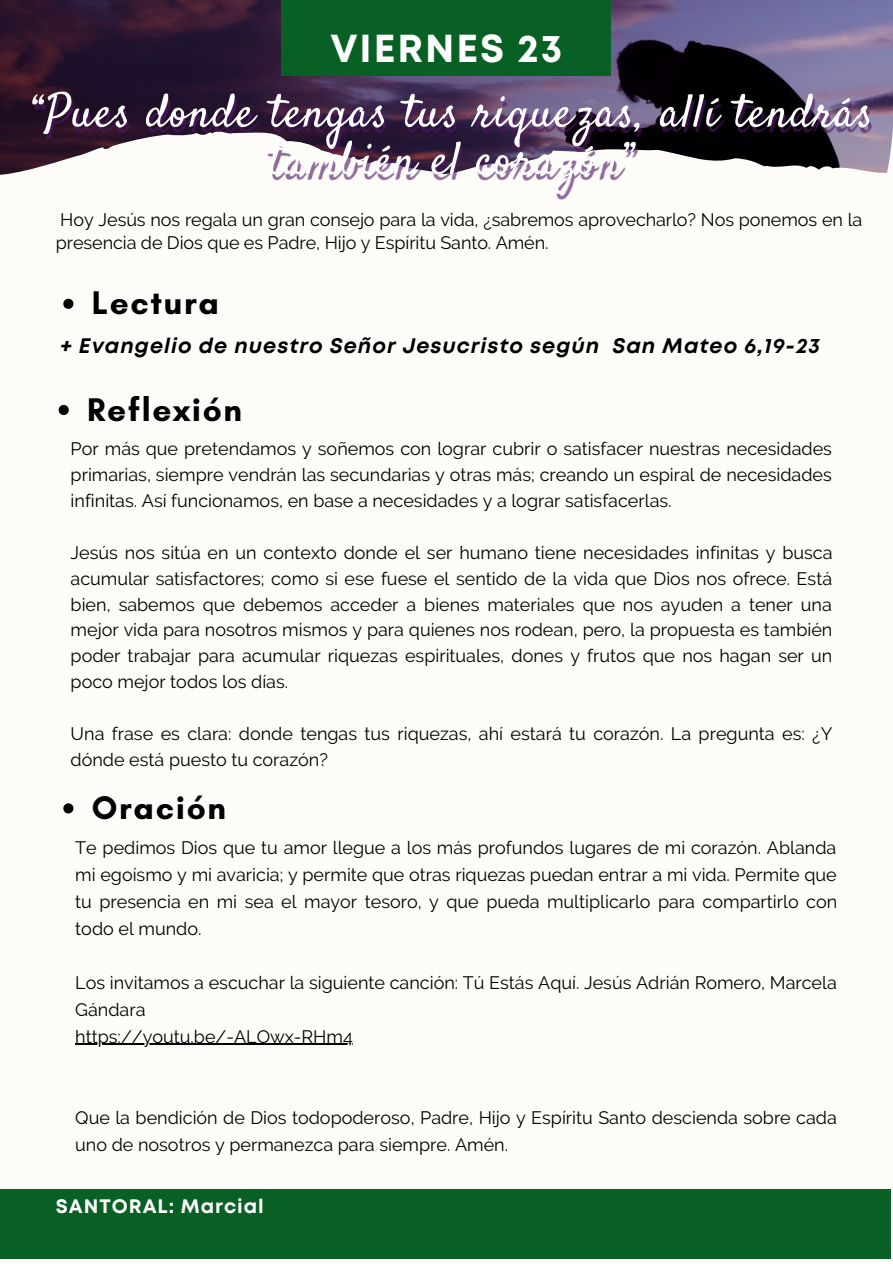
<style>
.page{position:relative;width:893px;height:1264px;background:#fff}
.page>*{position:absolute;margin:0;border:0;box-sizing:border-box;transform-origin:0 0}
.t1{font:700 39px "Mont";letter-spacing:.05em;color:#fff}
.t2{font:700 33.3px "Glacial Indifference";letter-spacing:.05em;color:#000}
.t3{font:italic 700 21px "Mont";letter-spacing:.05em;color:#000}
.t4{font:700 19.5px "Mont";letter-spacing:.05em;color:#fff}
.t5{font:18px/25.8px "Raleway";color:#000}
</style>
<div class="page">
<div style="left:0;top:0;width:892px;height:1262px;background:#fdfcf9"></div>
<img style="left:0;top:0;width:892px;height:175px">
<div style="left:281px;top:0;width:330px;height:76px;background:#086025"></div>
<img style="left:30px;top:83px;width:847px;height:117px">
<hr style="left:75px;top:1043px;width:278px;height:1px;background:#000">
<svg style="left:63px;top:299px;width:10px;height:10px"></svg>
<svg style="left:59px;top:405px;width:10px;height:10px"></svg>
<svg style="left:63px;top:803px;width:10px;height:10px"></svg>
<div style="left:0;top:1189px;width:890px;height:69px;background:#086025"></div>
<p class="t1" style="left:330px;top:34px;width:233px">VIERNES 23</p>
<p class="t5" style="left:56px;top:209px;width:808px;line-height:22.5px">Hoy Jesús nos regala un gran consejo para la vida, ¿sabremos aprovecharlo? Nos ponemos en la presencia de Dios que es Padre, Hijo y Espíritu Santo. Amén.</p>
<p class="t2" style="left:92px;top:283px;width:129px">Lectura</p>
<p class="t3" style="left:60px;top:338px;width:761px">+ Evangelio de nuestro Señor Jesucristo según San Mateo 6,19-23</p>
<p class="t2" style="left:87px;top:389px;width:156px">Reflexión</p>
<p class="t5" style="left:71px;top:436px;width:762px;text-align:justify">Por más que pretendamos y soñemos con lograr cubrir o satisfacer nuestras necesidades primarias, siempre vendrán las secundarias y otras más; creando un espiral de necesidades infinitas. Así funcionamos, en base a necesidades y a lograr satisfacerlas.</p>
<p class="t5" style="left:71px;top:539px;width:763px;text-align:justify">Jesús nos sitúa en un contexto donde el ser humano tiene necesidades infinitas y busca acumular satisfactores; como si ese fuese el sentido de la vida que Dios nos ofrece. Está bien, sabemos que debemos acceder a bienes materiales que nos ayuden a tener una mejor vida para nosotros mismos y para quienes nos rodean, pero, la propuesta es también poder trabajar para acumular riquezas espirituales, dones y frutos que nos hagan ser un poco mejor todos los días.</p>
<p class="t5" style="left:71px;top:720px;width:763px">Una frase es clara: donde tengas tus riquezas, ahí estará tu corazón. La pregunta es: ¿Y dónde está puesto tu corazón?</p>
<p class="t2" style="left:92px;top:787px;width:136px">Oración</p>
<p class="t5" style="left:75px;top:833px;width:763px;line-height:27px;text-align:justify">Te pedimos Dios que tu amor llegue a los más profundos lugares de mi corazón. Ablanda mi egoísmo y mi avaricia; y permite que otras riquezas puedan entrar a mi vida. Permite que tu presencia en mi sea el mayor tesoro, y que pueda multiplicarlo para compartirlo con todo el mundo.</p>
<p class="t5" style="left:75px;top:968px;width:763px;line-height:27px">Los invitamos a escuchar la siguiente canción: Tú Estás Aquí. Jesús Adrián Romero, Marcela<br>Gándara</p>
<p class="t5" style="left:75px;top:1023px;width:279px">https://youtu.be/-ALOwx-RHm4</p>
<p class="t5" style="left:75px;top:1103px;width:763px;line-height:27px">Que la bendición de Dios todopoderoso, Padre, Hijo y Espíritu Santo descienda sobre cada uno de nosotros y permanezca para siempre. Amén.</p>
<p class="t4" style="left:56px;top:1198px;width:209px">SANTORAL: Marcial</p>
</div>
